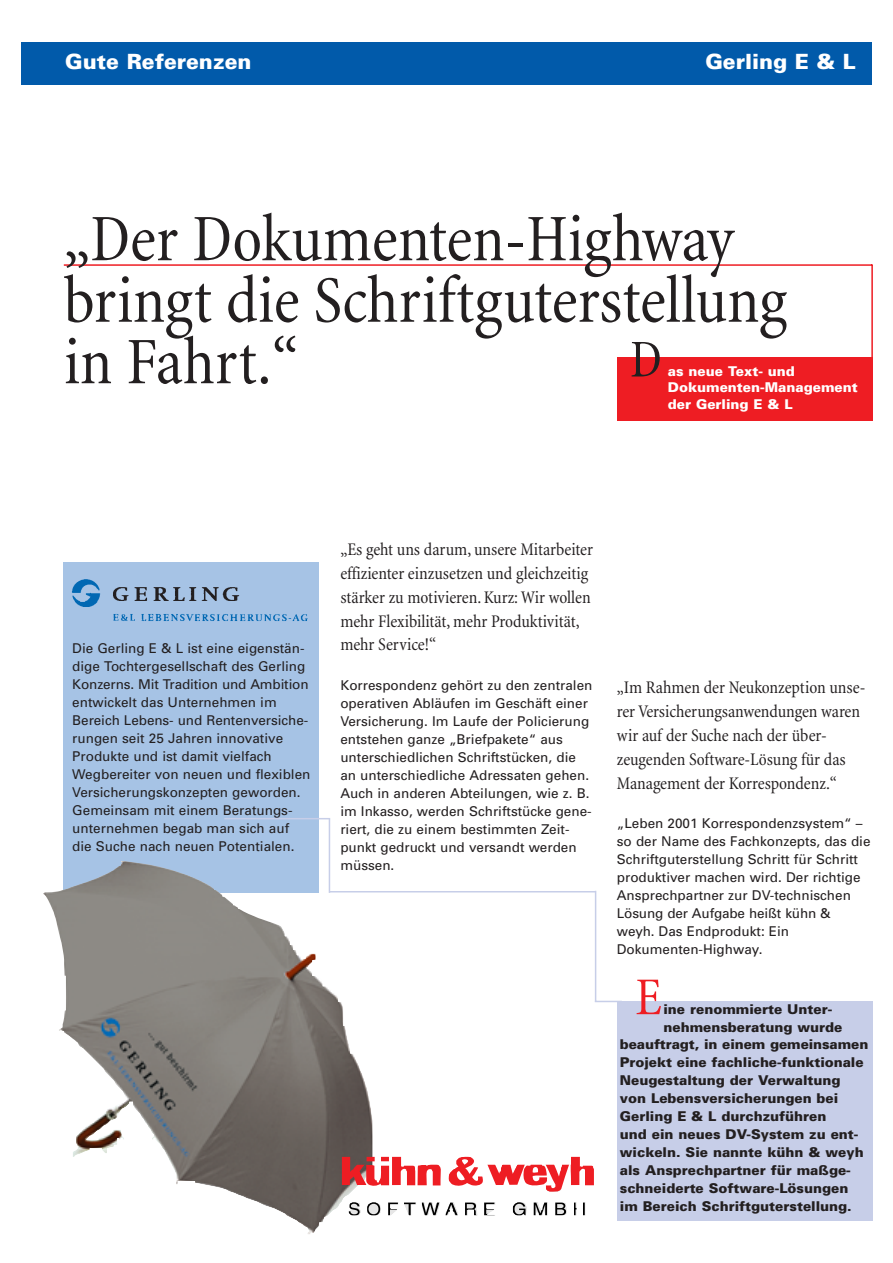
<style>
.page{position:relative;width:893px;height:1263px;background:#fff}
.page>*{position:absolute;margin:0;border:0;box-sizing:border-box;transform-origin:0 0}
.t1{font:condensed 67.5px/61.5px "Minion";color:#231f20}
.t2{font:condensed 54px "Minion";color:#231f20}
.t3{font:condensed 54px "Minion";color:#ee1d23}
.t4{font:900 21px "Univers";color:#fff}
.t5{font:condensed 18px/24px "Minion";color:#231f20}
.t6{font:13.5px/18px "Univers";color:#231f20}
.t7{font:900 13.5px "Univers";color:#231f20}
.t8{font:900 13.5px/16.2px "Univers";color:#fff}
</style>
<div class="page">
<div style="left:64px;top:563px;width:255px;height:330px;background:#a6c3e5"></div>
<hr style="left:64px;top:264px;width:808px;height:2px;background:#ee1d23">
<hr style="left:871px;top:264px;width:1px;height:157px;background:#ee1d23">
<div style="left:21px;top:43px;width:851px;height:42px;background:#015aaa"></div>
<div style="left:617px;top:357px;width:255px;height:64px;background:#ee1d23"></div>
<hr style="left:224px;top:818px;width:106px;height:1px;background:#c7cee8">
<hr style="left:329px;top:818px;width:1px;height:75px;background:#c7cee8">
<svg style="left:596px;top:1001px;width:21px;height:1px"></svg>
<hr style="left:595px;top:891px;width:1px;height:111px;background:#c7cee8">
<div style="left:617px;top:1001px;width:255px;height:219px;background:#c7cee8"></div>
<img style="left:43px;top:861px;width:330px;height:373px">
<div style="left:342px;top:1190px;width:252px;height:26px;background:#fff"></div>
<svg style="left:348px;top:1202px;width:11px;height:14px"></svg>
<svg style="left:367px;top:1202px;width:13px;height:14px"></svg>
<svg style="left:388px;top:1203px;width:10px;height:12px"></svg>
<svg style="left:404px;top:1203px;width:11px;height:12px"></svg>
<svg style="left:421px;top:1203px;width:18px;height:12px"></svg>
<svg style="left:445px;top:1203px;width:12px;height:12px"></svg>
<svg style="left:465px;top:1203px;width:11px;height:12px"></svg>
<svg style="left:484px;top:1203px;width:10px;height:12px"></svg>
<svg style="left:512px;top:1202px;width:13px;height:14px"></svg>
<svg style="left:533px;top:1203px;width:14px;height:12px"></svg>
<svg style="left:555px;top:1203px;width:11px;height:12px"></svg>
<svg style="left:574px;top:1203px;width:10px;height:12px"></svg>
<svg style="left:342px;top:1156px;width:252px;height:37px"></svg>
<img style="left:113px;top:587px;width:127px;height:14px">
<hr style="left:329px;top:891px;width:266px;height:2px;background:#c7cee8">
<img style="left:113px;top:614px;width:195px;height:7px">
<img style="left:72px;top:579px;width:29px;height:28px">
<h3 class="t4" style="left:65px;top:54px;width:188px">Gute Referenzen</h3>
<h3 class="t4" style="left:705px;top:54px;width:152px">Gerling E &amp; L</h3>
<h1 class="t1" style="left:64px;top:214px;width:724px">„Der Dokumenten-Highway bringt die Schriftguterstellung in Fahrt.“</h1>
<h2 class="t2" style="left:630px;top:338px;width:34px">D</h2>
<p class="t8" style="left:668px;top:364px;width:191px">as neue Text- und<br>Dokumenten-Management der Gerling E &amp; L</p>
<p class="t6" style="left:72px;top:641px;width:240px">Die Gerling E &amp; L ist eine eigenstän&shy;dige Tochtergesellschaft des Gerling Konzerns. Mit Tradition und Ambition entwickelt das Unternehmen im Bereich Lebens- und Rentenversiche&shy;rungen seit 25 Jahren innovative Produkte und ist damit vielfach Wegbereiter von neuen und flexiblen Versicherungskonzepten geworden.<br>Gemeinsam mit einem Beratungs&shy;unternehmen begab man sich auf die Suche nach neuen Potentialen.</p>
<h3 class="t5" style="left:340px;top:538px;width:254px">„Es geht uns darum, unsere Mitarbeiter effizienter einzusetzen und gleichzeitig stärker zu motivieren. Kurz: Wir wollen mehr Flexibilität, mehr Produktivität, mehr Service!“</h3>
<p class="t6" style="left:340px;top:677px;width:253px">Korrespondenz gehört zu den zentralen operativen Abläufen im Geschäft einer Versicherung. Im Laufe der Policierung entstehen ganze „Briefpakete“ aus unterschiedlichen Schriftstücken, die an unterschiedliche Adressaten gehen.<br>Auch in anderen Abteilungen, wie z. B. im Inkasso, werden Schriftstücke gene&shy;riert, die zu einem bestimmten Zeit&shy;punkt gedruckt und versandt werden müssen.</p>
<h3 class="t5" style="left:617px;top:677px;width:250px">„Im Rahmen der Neukonzeption unse&shy;rer Versicherungsanwendungen waren wir auf der Suche nach der über&shy;zeugenden Software-Lösung für das Management der Korrespondenz.“</h3>
<p class="t6" style="left:617px;top:815px;width:255px">„Leben 2001 Korrespondenzsystem“ – so der Name des Fachkonzepts, das die Schriftguterstellung Schritt für Schritt produktiver machen wird. Der richtige Ansprechpartner zur DV-technischen Lösung der Aufgabe heißt kühn &amp; weyh. Das Endprodukt: Ein Dokumenten-Highway.</p>
<h2 class="t3" style="left:635px;top:976px;width:28px">E</h2>
<p class="t7" style="left:663px;top:1004px;width:170px">ine renommierte Unter-</p>
<p class="t7" style="left:663px;top:1022px;width:180px">nehmensberatung wurde</p>
<p class="t7" style="left:620px;top:1040px;width:250px">beauftragt, in einem gemeinsamen</p>
<p class="t7" style="left:620px;top:1058px;width:245px">Projekt eine fachliche-funktionale</p>
<p class="t7" style="left:620px;top:1076px;width:222px">Neugestaltung der Verwaltung</p>
<p class="t7" style="left:620px;top:1094px;width:220px">von Lebensversicherungen bei</p>
<p class="t7" style="left:620px;top:1112px;width:208px">Gerling E &amp; L durchzuführen</p>
<p class="t7" style="left:620px;top:1130px;width:240px">und ein neues DV-System zu ent-</p>
<p class="t7" style="left:620px;top:1148px;width:245px">wickeln. Sie nannte kühn &amp; weyh</p>
<p class="t7" style="left:620px;top:1166px;width:232px">als Ansprechpartner für maßge-</p>
<p class="t7" style="left:620px;top:1184px;width:230px">schneiderte Software-Lösungen</p>
<p class="t7" style="left:620px;top:1202px;width:233px">im Bereich Schriftguterstellung.</p>
</div>
